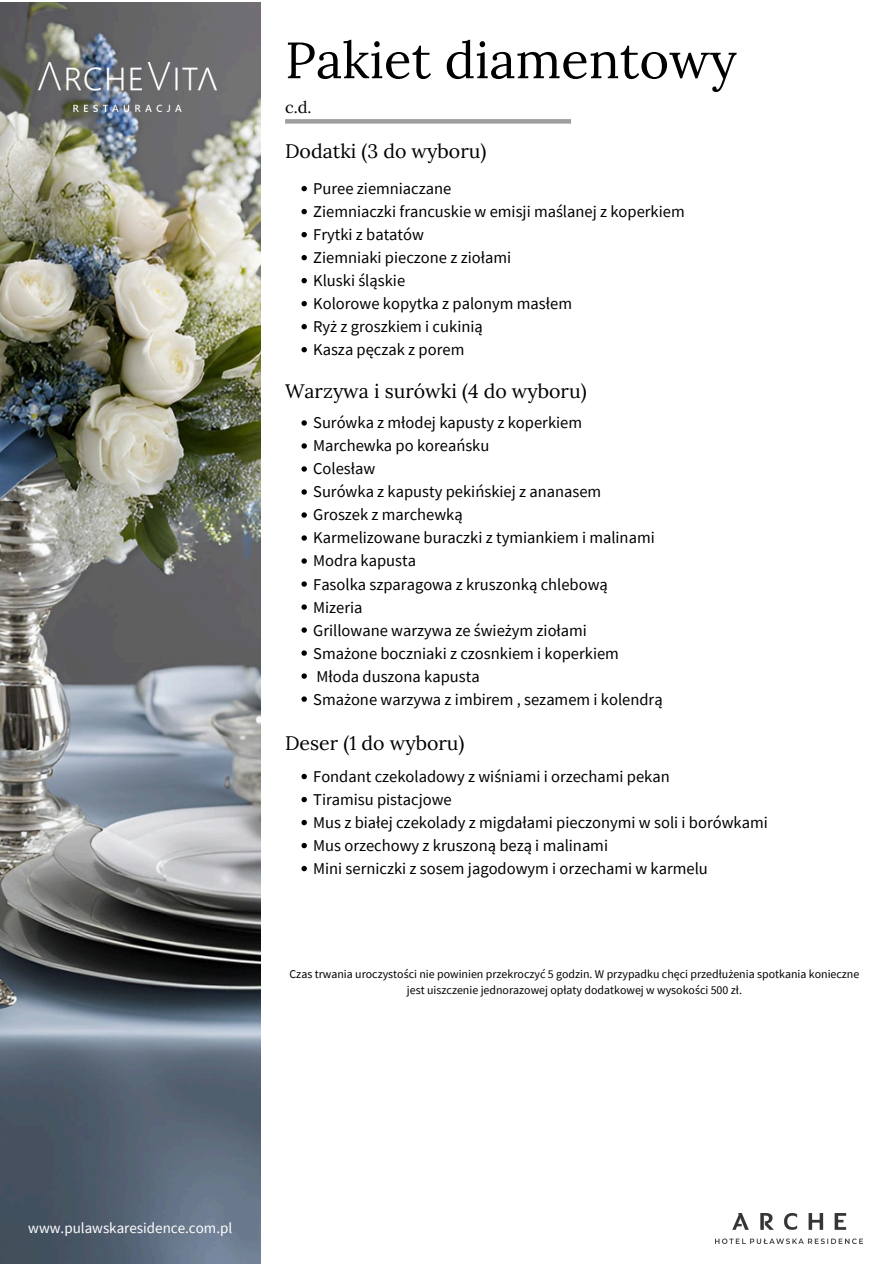
<style>
.page{position:relative;width:894px;height:1264px;background:#fff}
.page>*{position:absolute;margin:0;border:0;box-sizing:border-box;transform-origin:0 0}
.t1{font:50.85px "Lora";color:#000}
.t2{font:19.5px "Lora";color:#000}
.t3{font:16.5px "Source Sans Pro";color:#000}
.t4{font:16.35px "Lora";color:#000}
.t5{font:15px "Source Sans Pro";color:#fff}
.t6{font:11.85px/15.9px "Source Sans Pro";color:#000;text-align:center}
</style>
<div class="page">
<svg style="left:301px;top:186px;width:6px;height:5px"></svg>
<svg style="left:301px;top:209px;width:6px;height:5px"></svg>
<svg style="left:301px;top:232px;width:6px;height:5px"></svg>
<svg style="left:301px;top:255px;width:6px;height:5px"></svg>
<svg style="left:301px;top:278px;width:6px;height:5px"></svg>
<svg style="left:301px;top:301px;width:6px;height:5px"></svg>
<svg style="left:301px;top:324px;width:6px;height:5px"></svg>
<svg style="left:301px;top:347px;width:6px;height:5px"></svg>
<svg style="left:301px;top:420px;width:6px;height:5px"></svg>
<svg style="left:301px;top:443px;width:6px;height:5px"></svg>
<svg style="left:301px;top:466px;width:6px;height:5px"></svg>
<svg style="left:301px;top:489px;width:6px;height:5px"></svg>
<svg style="left:301px;top:512px;width:6px;height:5px"></svg>
<svg style="left:301px;top:535px;width:6px;height:5px"></svg>
<svg style="left:301px;top:558px;width:6px;height:5px"></svg>
<svg style="left:301px;top:581px;width:6px;height:5px"></svg>
<svg style="left:301px;top:604px;width:6px;height:5px"></svg>
<svg style="left:301px;top:627px;width:6px;height:5px"></svg>
<svg style="left:301px;top:650px;width:6px;height:5px"></svg>
<svg style="left:301px;top:673px;width:6px;height:5px"></svg>
<svg style="left:301px;top:696px;width:6px;height:5px"></svg>
<svg style="left:301px;top:773px;width:6px;height:6px"></svg>
<svg style="left:301px;top:796px;width:6px;height:6px"></svg>
<svg style="left:301px;top:819px;width:6px;height:6px"></svg>
<svg style="left:301px;top:842px;width:6px;height:6px"></svg>
<svg style="left:301px;top:865px;width:6px;height:6px"></svg>
<img style="left:0;top:3px;width:260px;height:1260px">
<div style="left:285px;top:119px;width:286px;height:5px;background:#9d9e9e"></div>
<img style="left:38px;top:62px;width:178px;height:50px">
<img style="left:715px;top:1213px;width:147px;height:30px">
<p class="t1" style="left:285px;top:27px;width:453px">Pakiet diamentowy</p>
<p class="t4" style="left:285px;top:96px;width:28px">c.d.</p>
<p class="t2" style="left:285px;top:138px;width:203px">Dodatki (3 do wyboru)</p>
<h1 class="t3" style="left:313px;top:178px;width:140px">Puree ziemniaczane</h1>
<h3 class="t3" style="left:313px;top:201px;width:373px">Ziemniaczki francuskie w emisji maślanej z koperkiem</h3>
<p class="t3" style="left:313px;top:224px;width:112px">Frytki z batatów</p>
<p class="t3" style="left:313px;top:247px;width:199px">Ziemniaki pieczone z ziołami</p>
<p class="t3" style="left:313px;top:270px;width:93px">Kluski śląskie</p>
<p class="t3" style="left:313px;top:293px;width:260px">Kolorowe kopytka z palonym masłem</p>
<p class="t3" style="left:313px;top:316px;width:171px">Ryż z groszkiem i cukinią</p>
<p class="t3" style="left:313px;top:339px;width:153px">Kasza pęczak z porem</p>
<p class="t2" style="left:285px;top:379px;width:303px">Warzywa i surówki (4 do wyboru)</p>
<p class="t3" style="left:313px;top:412px;width:270px">Surówka z młodej kapusty z koperkiem</p>
<h3 class="t3" style="left:313px;top:435px;width:178px">Marchewka po koreańsku</h3>
<p class="t3" style="left:313px;top:458px;width:64px">Colesław</p>
<p class="t3" style="left:313px;top:481px;width:289px">Surówka z kapusty pekińskiej z ananasem</p>
<p class="t3" style="left:313px;top:504px;width:151px">Groszek z marchewką</p>
<p class="t3" style="left:313px;top:527px;width:343px">Karmelizowane buraczki z tymiankiem i malinami</p>
<p class="t3" style="left:313px;top:550px;width:104px">Modra kapusta</p>
<p class="t3" style="left:313px;top:573px;width:296px">Fasolka szparagowa z kruszonką chlebową</p>
<p class="t3" style="left:313px;top:596px;width:51px">Mizeria</p>
<p class="t3" style="left:313px;top:619px;width:275px">Grillowane warzywa ze świeżym ziołami</p>
<p class="t3" style="left:313px;top:642px;width:307px">Smażone boczniaki z czosnkiem i koperkiem</p>
<p class="t3" style="left:316px;top:665px;width:165px">Młoda duszona kapusta</p>
<p class="t3" style="left:313px;top:688px;width:351px">Smażone warzywa z imbirem , sezamem i kolendrą</p>
<p class="t2" style="left:285px;top:730px;width:181px">Deser (1 do wyboru)</p>
<p class="t3" style="left:313px;top:765px;width:358px">Fondant czekoladowy z wiśniami i orzechami pekan</p>
<h4 class="t3" style="left:313px;top:788px;width:140px">Tiramisu pistacjowe</h4>
<h3 class="t3" style="left:313px;top:811px;width:456px">Mus z białej czekolady z migdałami pieczonymi w soli i borówkami</h3>
<p class="t3" style="left:313px;top:834px;width:296px">Mus orzechowy z kruszoną bezą i malinami</p>
<p class="t3" style="left:313px;top:857px;width:396px">Mini serniczki z sosem jagodowym i orzechami w karmelu</p>
<p class="t6" style="left:289px;top:965px;width:571px">Czas trwania uroczystości nie powinien przekroczyć 5 godzin. W przypadku chęci przedłużenia spotkania konieczne jest uiszczenie jednorazowej opłaty dodatkowej w wysokości 500 zł.</p>
<p class="t5" style="left:28px;top:1218px;width:205px">www.pulawskaresidence.com.pl</p>
</div>
